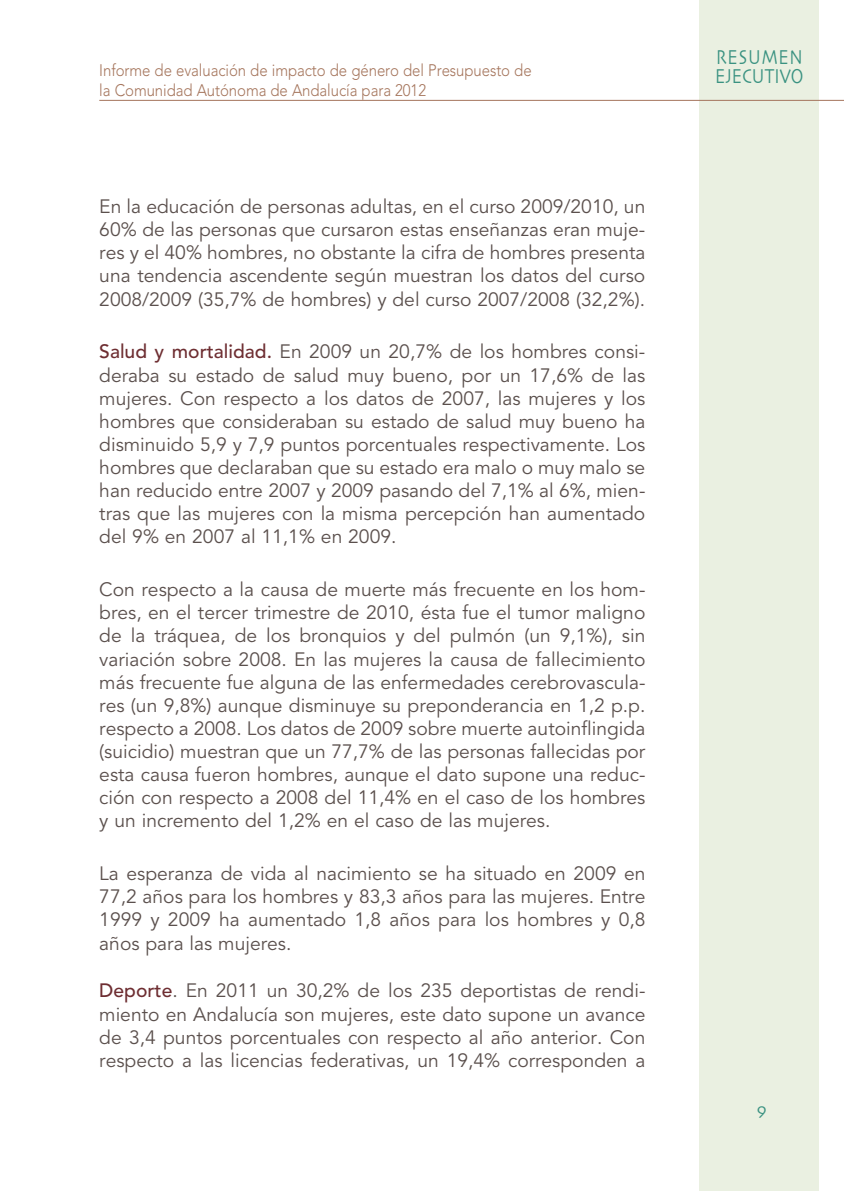
<style>
.page{position:relative;width:844px;height:1191px;background:#fff}
.page>*{position:absolute;margin:0;border:0;box-sizing:border-box;transform-origin:0 0}
.t1{font:21px/19.2px "Skia";letter-spacing:.005em;color:#3a9281;scale:.8 1}
.t2{font:19.25px/23.1px "Avenir";color:#5b504d;text-align:justify}
.t3{font:17.5px "Skia";color:#3a9281}
.t4{font:300 16.62px/19.9px "Avenir";letter-spacing:-.005em;color:#a5755c;scale:.9 1}
.s1{font-weight:500;color:#6e2e32}
</style>
<div class="page">
<div style="left:699px;top:0;width:119px;height:1191px;background:#eaf0e1"></div>
<hr style="left:99px;top:100px;width:744px;height:1px;background:#a5755c">
<p class="t4" style="left:99px;top:60px;width:482px">Informe de evaluación de impacto de género del Presupuesto de la Comunidad Autónoma de Andalucía para 2012</p>
<p class="t2" style="left:99px;top:195px;width:547px">En la educación de personas adultas, en el curso 2009/2010, un 60% de las personas que cursaron estas enseñanzas eran muje&shy;res y el 40% hombres, no obstante la cifra de hombres presenta una tendencia ascendente según muestran los datos del curso 2008/2009 (35,7% de hombres) y del curso 2007/2008 (32,2%).</p>
<p class="t2" style="left:99px;top:341px;width:547px"><span class="s1">Salud y mortalidad.</span> En 2009 un 20,7% de los hombres consi&shy;deraba su estado de salud muy bueno, por un 17,6% de las mujeres. Con respecto a los datos de 2007, las mujeres y los hombres que consideraban su estado de salud muy bueno ha disminuido 5,9 y 7,9 puntos porcentuales respectivamente. Los hombres que declaraban que su estado era malo o muy malo se han reducido entre 2007 y 2009 pasando del 7,1% al 6%, mien&shy;tras que las mujeres con la misma percepción han aumentado del 9% en 2007 al 11,1% en 2009.</p>
<p class="t2" style="left:99px;top:578px;width:547px">Con respecto a la causa de muerte más frecuente en los hom&shy;bres, en el tercer trimestre de 2010, ésta fue el tumor maligno de la tráquea, de los bronquios y del pulmón (un 9,1%), sin variación sobre 2008. En las mujeres la causa de fallecimiento más frecuente fue alguna de las enfermedades cerebrovascula&shy;res (un 9,8%) aunque disminuye su preponderancia en 1,2 p.p. respecto a 2008. Los datos de 2009 sobre muerte autoinflingida (suicidio) muestran que un 77,7% de las personas fallecidas por esta causa fueron hombres, aunque el dato supone una reduc&shy;ción con respecto a 2008 del 11,4% en el caso de los hombres y un incremento del 1,2% en el caso de las mujeres.</p>
<p class="t2" style="left:99px;top:862px;width:547px">La esperanza de vida al nacimiento se ha situado en 2009 en 77,2 años para los hombres y 83,3 años para las mujeres. Entre 1999 y 2009 ha aumentado 1,8 años para los hombres y 0,8 años para las mujeres.</p>
<p class="t2" style="left:99px;top:979px;width:547px"><span class="s1">Deporte</span>. En 2011 un 30,2% de los 235 deportistas de rendi&shy;miento en Andalucía son mujeres, este dato supone un avance de 3,4 puntos porcentuales con respecto al año anterior. Con respecto a las licencias federativas, un 19,4% corresponden a</p>
<p class="t1" style="left:715px;top:48px;width:112px">RESUMEN<br>EJECUTIVO</p>
<p class="t3" style="left:756px;top:1098px;width:12px">9</p>
</div>
